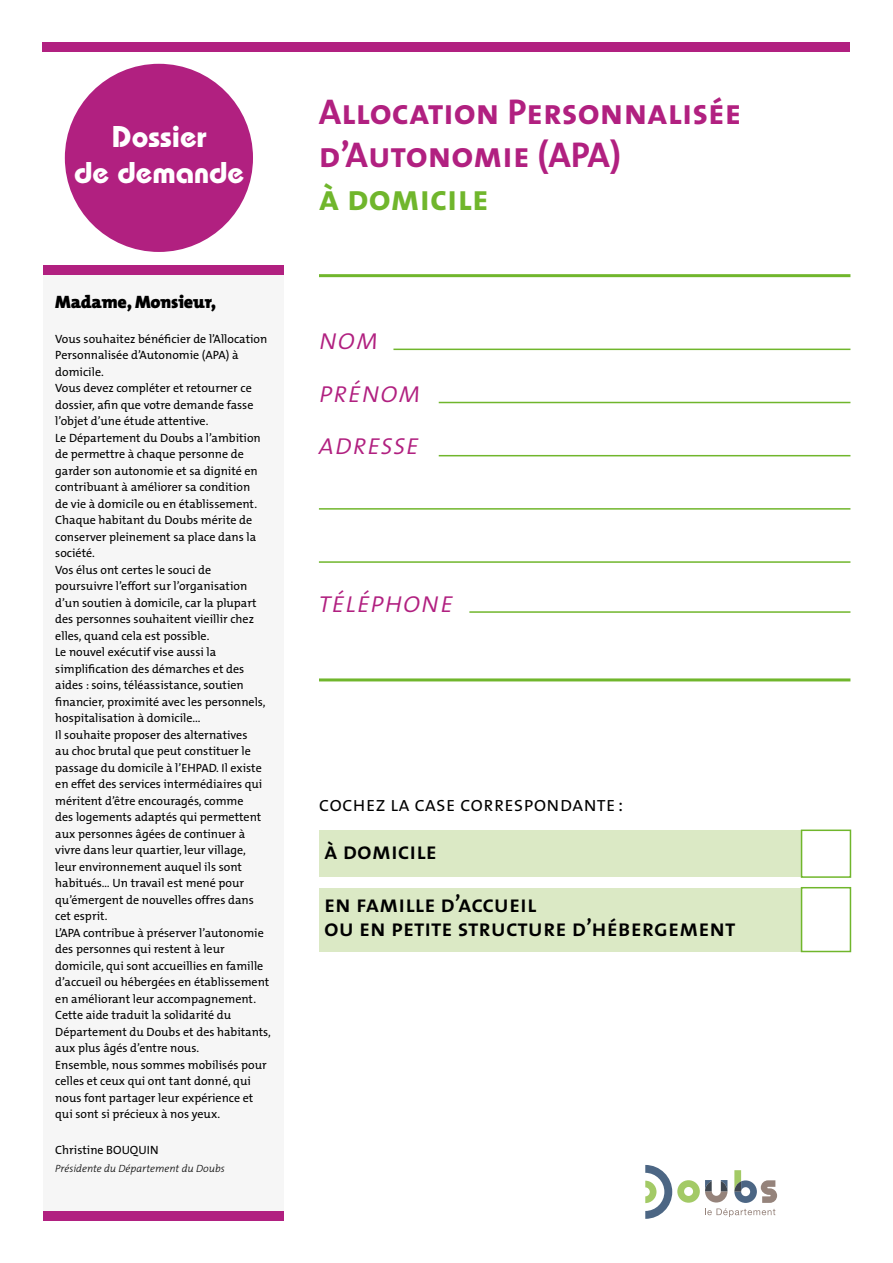
<style>
.page{position:relative;width:893px;height:1263px;background:#fff}
.page>*{position:absolute;margin:0;border:0;box-sizing:border-box;transform-origin:0 0}
.t1{font:36px/43.2px "The Sans Bold Caps";color:#b12080}
.t2{font:36px "The Sans Bold Caps";color:#70b62c}
.t3{font:italic 30px/52.5px "The Sans Light Caps";color:#b12080}
.t4{font:700 30px/36px "Bauhaus";color:#fff;text-align:center}
.t5{font:24px/52.5px "The Sans Semi Bold Caps";color:#000}
.t6{font:21px "The Sans Semi Light Caps";color:#000}
.t7{font:900 18px "The Mix B9";letter-spacing:-.01em;color:#000}
.t8{font:12px/16.5px "The Mix B5 Plain";color:#000}
.t9{font:italic 300 10.5px "The Mix B3";color:#000}
</style>
<div class="page">
<div style="left:43px;top:271px;width:240px;height:941px;background:#f6f6f6"></div>
<div style="left:43px;top:1211px;width:240px;height:9px;background:#b12080"></div>
<div style="left:43px;top:265px;width:240px;height:10px;background:#b12080"></div>
<div style="left:43px;top:43px;width:807px;height:9px;background:#b12080"></div>
<hr style="left:319px;top:274px;width:531px;height:3px;background:#70b62c">
<hr style="left:393px;top:349px;width:457px;height:1px;background:#70b62c">
<hr style="left:439px;top:402px;width:411px;height:1px;background:#70b62c">
<hr style="left:439px;top:455px;width:411px;height:1px;background:#70b62c">
<hr style="left:319px;top:508px;width:531px;height:2px;background:#70b62c">
<hr style="left:319px;top:561px;width:531px;height:2px;background:#70b62c">
<hr style="left:469px;top:611px;width:381px;height:2px;background:#70b62c">
<hr style="left:319px;top:678px;width:531px;height:3px;background:#70b62c">
<div style="left:319px;top:830px;width:483px;height:47px;background:#dbe9c5"></div>
<div style="left:319px;top:888px;width:483px;height:63px;background:#dbe9c5"></div>
<div style="left:801px;top:829px;width:50px;height:49px;border:2px solid #70b62c"></div>
<div style="left:801px;top:887px;width:50px;height:65px;border:2px solid #70b62c"></div>
<div style="left:65px;top:64px;width:188px;height:188px;background:#b12080;border-radius:50%"></div>
<svg style="left:645px;top:1165px;width:132px;height:54px"></svg>
<h2 class="t4" style="left:74px;top:117px;width:172px">Dossier<br>de demande</h2>
<h3 class="t7" style="left:55px;top:293px;width:162px">Madame, Monsieur,</h3>
<p class="t8" style="left:55px;top:331px;width:217px">Vous souhaitez bénéficier de l’Allocation Personnalisée d’Autonomie (APA) à domicile.<br>Vous devez compléter et retourner ce dossier, afin que votre demande fasse l’objet d’une étude attentive.<br>Le Département du Doubs a l’ambition de permettre à chaque personne de garder son autonomie et sa dignité en contribuant à améliorer sa condition<br>de vie à domicile ou en établissement.<br>Chaque habitant du Doubs mérite de conserver pleinement sa place dans la société.<br>Vos élus ont certes le souci de poursuivre l’effort sur l’organisation d’un soutien à domicile, car la plupart des personnes souhaitent vieillir chez elles, quand cela est possible.<br>Le nouvel exécutif vise aussi la simplification des démarches et des aides : soins, téléassistance, soutien financier, proximité avec les personnels, hospitalisation à domicile...<br>Il souhaite proposer des alternatives<br>au choc brutal que peut constituer le passage du domicile à l’EHPAD. Il existe en effet des services intermédiaires qui méritent d’être encouragés, comme<br>des logements adaptés qui permettent aux personnes âgées de continuer à vivre dans leur quartier, leur village,<br>leur environnement auquel ils sont habitués… Un travail est mené pour qu’émergent de nouvelles offres dans cet esprit.<br>L’APA contribue à préserver l’autonomie des personnes qui restent à leur domicile, qui sont accueillies en famille d’accueil ou hébergées en établissement en améliorant leur accompagnement.<br>Cette aide traduit la solidarité du Département du Doubs et des habitants, aux plus âgés d’entre nous.<br>Ensemble, nous sommes mobilisés pour celles et ceux qui ont tant donné, qui nous font partager leur expérience et qui sont si précieux à nos yeux.</p>
<p class="t8" style="left:55px;top:1142px;width:105px">Christine BOUQUIN</p>
<p class="t9" style="left:55px;top:1163px;width:171px">Présidente du Département du Doubs</p>
<h1 class="t1" style="left:319px;top:89px;width:424px">Allocation Personnalisée d’Autonomie (APA)</h1>
<h1 class="t2" style="left:319px;top:168px;width:171px">à domicile</h1>
<h2 class="t3" style="left:319px;top:312px;width:104px">nom prénom adresse</h2>
<h2 class="t3" style="left:319px;top:574px;width:136px">téléphone</h2>
<h3 class="t6" style="left:319px;top:786px;width:306px">cochez la case correspondante :</h3>
<h3 class="t5" style="left:324px;top:824px;width:214px">à domicile<br>en famille d’accueil</h3>
<h3 class="t5" style="left:324px;top:901px;width:413px">ou en petite structure d’hébergement</h3>
</div>
